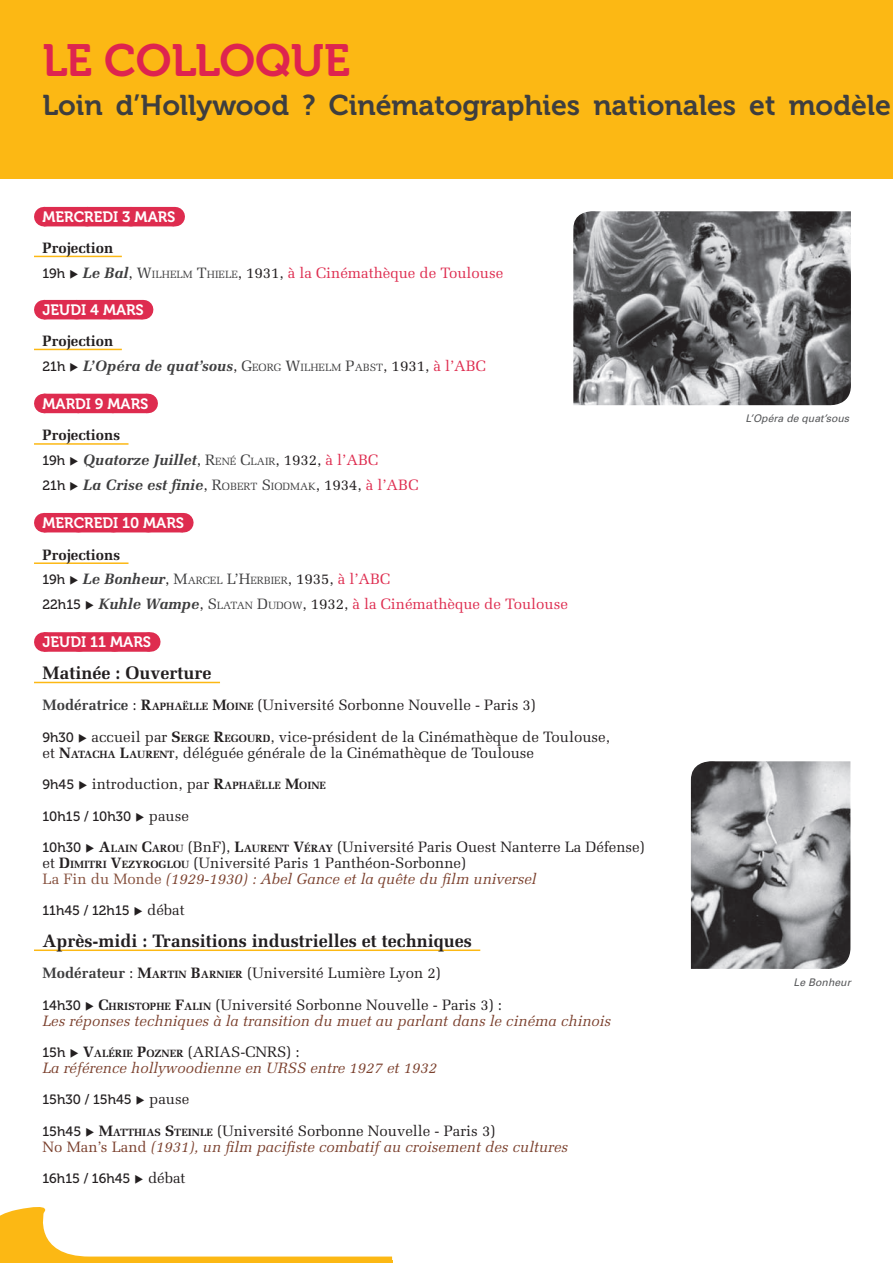
<style>
.page{position:relative;width:893px;height:1263px;background:#fff}
.page>*{position:absolute;margin:0;border:0;box-sizing:border-box;transform-origin:0 0}
.t1{font:45px "Museo 700";letter-spacing:-.005em;color:#de244f}
.t2{font:28.5px "Museo 700";color:#3e3e3f}
.t3{font:700 18px "Melior";color:#231f20}
.t4{font:15px/31.5px "Melior";color:#231f20}
.t5{font:italic 15px/31.5px "Melior";color:#7b402d}
.t6{font:italic 700 15px/24.8px "Melior";color:#3e3e3f}
.t7{font:15px/24.8px "Melior";color:#de2c4f}
.t8{font:15px "Museo 700";color:#fff}
.t9{font:700 15px "Melior";color:#231f20}
.t10{font:13.5px "Museo 500";color:#231f20}
.t11{font:10.5px "Melior";color:#3e3e3f}
.t12{font:italic 10.5px "Univers";color:#57585a}
.s1{font-weight:700;color:#231f20}
.s2{font-family:"Museo 500";font-size:13.5px;color:#231f20}
.s3{color:#231f20}
.s4{font-weight:700;font-style:italic;color:#3e3e3f}
.s5{color:#3e3e3f}
.s6{font-size:10.5px;color:#3e3e3f}
.s7{font-style:normal;color:#231f20}
.s8{font-family:"Museo 500";font-weight:400;font-style:normal;font-size:13.5px;color:#231f20}
.s9{font-weight:400;font-style:normal;color:#231f20}
.s10{font-weight:400;font-style:normal}
.s11{font-weight:400;font-style:normal;font-size:10.5px}
.s12{font-weight:400;font-style:normal;color:#de2c4f}
.s13{font-weight:700;font-style:italic;font-size:15px}
.s14{font-size:15px;color:#231f20}
.s15{font-size:15px}
.s16{font-size:15px;color:#de2c4f}
.s17{font-weight:700;color:#3e3e3f}
.s18{font-weight:700}
.s19{font-weight:700;font-size:10.5px}
.s20{font-family:"Museo 500";font-size:13.5px}
.s21{font-family:"Melior";font-size:15px}
.s22{color:#844e3b}
.s23{font-style:italic;color:#7b402d}
.s24{font-family:"Museo 500";font-style:normal;font-size:13.5px;color:#231f20}
.s25{font-weight:700;font-style:normal;color:#231f20}
.s26{font-weight:700;font-style:normal;font-size:10.5px;color:#231f20}
.s27{font-style:normal}
</style>
<div class="page">
<div style="left:44px;top:207px;width:130px;height:19px;background:#de2c4f"></div>
<svg style="left:174px;top:207px;width:1px;height:19px"></svg>
<hr style="left:34px;top:256px;width:88px;height:1px;background:#fcb814">
<div style="left:44px;top:300px;width:99px;height:19px;background:#de2c4f"></div>
<svg style="left:143px;top:300px;width:1px;height:19px"></svg>
<hr style="left:34px;top:349px;width:88px;height:1px;background:#fcb814">
<div style="left:44px;top:394px;width:103px;height:19px;background:#de2c4f"></div>
<svg style="left:147px;top:394px;width:1px;height:19px"></svg>
<hr style="left:34px;top:443px;width:95px;height:2px;background:#fcb814">
<div style="left:44px;top:513px;width:139px;height:19px;background:#de2c4f"></div>
<svg style="left:183px;top:513px;width:1px;height:19px"></svg>
<hr style="left:34px;top:562px;width:95px;height:2px;background:#fcb814">
<div style="left:44px;top:632px;width:106px;height:20px;background:#de2c4f"></div>
<svg style="left:79px;top:632px;width:53px;height:20px"></svg>
<svg style="left:150px;top:632px;width:1px;height:20px"></svg>
<hr style="left:34px;top:682px;width:186px;height:1px;background:#fcb814">
<hr style="left:34px;top:949px;width:446px;height:2px;background:#fcb814">
<div style="left:0;top:0;width:893px;height:179px;background:#fcb814"></div>
<img style="left:573px;top:211px;width:278px;height:195px">
<img style="left:691px;top:761px;width:159px;height:208px">
<svg style="left:0;top:1207px;width:392px;height:53px"></svg>
<hr style="left:0;top:1260px;width:392px;height:3px;background:#fcb814">
<h1 class="t1" style="left:43px;top:36px;width:309px">LE COLLOQUE</h1>
<h2 class="t2" style="left:43px;top:90px;width:850px">Loin d’Hollywood ? Cinématographies nationales et modèle</h2>
<p class="t8" style="left:43px;top:209px;width:134px">MERCREDI 3 MARS</p>
<p class="t7" style="left:43px;top:235px;width:462px"><span class="s1">Projection<br></span><span class="s2">19h</span> <span class="s3">◆</span> <span class="s4">Le Bal</span><span class="s3">,</span> <span class="s5">W</span><span class="s6">ILHELM</span> <span class="s5">T</span><span class="s6">HIELE</span><span class="s3">, 1931,</span> à la Cinémathèque de Toulouse</p>
<p class="t8" style="left:43px;top:302px;width:103px">JEUDI 4 MARS</p>
<p class="t6" style="left:43px;top:328px;width:445px"><span class="s7">Projection<br></span><span class="s8">21h</span> <span class="s3">◆</span> L’Opéra de quat’sous<span class="s9">,</span> <span class="s10">G</span><span class="s11">EORG</span> <span class="s10">W</span><span class="s11">ILHELM</span> <span class="s10">P</span><span class="s11">ABST</span><span class="s9">, 1931,</span> <span class="s12">à l’ABC</span></p>
<p class="t8" style="left:43px;top:395px;width:107px">MARDI 9 MARS</p>
<p class="t6" style="left:43px;top:423px;width:377px"><span class="s7">Projections<br></span><span class="s8">19h</span> <span class="s3">◆</span> Quatorze Juillet<span class="s9">,</span> <span class="s10">R</span><span class="s11">ENÉ</span> <span class="s10">C</span><span class="s11">LAIR</span><span class="s9">, 1932,</span> <span class="s12">à l’ABC<br></span><span class="s8">21h</span> <span class="s3">◆</span> La Crise est finie<span class="s9">,</span> <span class="s10">R</span><span class="s11">OBERT</span> <span class="s10">S</span> <span class="s11">IODMAK</span><span class="s9">, 1934,</span> <span class="s12">à l’ABC</span></p>
<p class="t8" style="left:43px;top:515px;width:143px">MERCREDI 10 MARS</p>
<p class="t9" style="left:43px;top:545px;width:79px">Projections</p>
<p class="t11" style="left:43px;top:575px;width:349px"><span class="s2">19h</span> <span class="s3">◆</span> <span class="s13">Le Bonheur</span><span class="s14">,</span> <span class="s15">M</span>ARCEL <span class="s15">L’H</span>ERBIER<span class="s14">, 1935,</span> <span class="s16">à l’ABC</span></p>
<p class="t7" style="left:43px;top:592px;width:527px"><span class="s2">22h15</span> <span class="s3">◆</span> <span class="s4">Kuhle Wampe</span><span class="s3">,</span> <span class="s5">S</span> <span class="s6">LATAN</span> <span class="s5">D</span><span class="s6">UDOW</span><span class="s3">, 1932,</span> à la Cinémathèque de Toulouse</p>
<p class="t8" style="left:43px;top:634px;width:110px">JEUDI 11 MARS</p>
<p class="t3" style="left:43px;top:662px;width:170px">Matinée : Ouverture</p>
<p class="t4" style="left:43px;top:690px;width:569px"><span class="s17">Modératrice</span> : <span class="s18">R</span><span class="s19">APHAËLLE</span> <span class="s18">M</span><span class="s19">OINE</span> (Université Sorbonne Nouvelle - Paris 3)<br><span class="s20">9h30</span> ◆ accueil par <span class="s18">S</span><span class="s19">ERGE</span> <span class="s18">R</span><span class="s19">EGOURD</span>, vice-président de la Cinémathèque de Toulouse,</p>
<p class="t4" style="left:43px;top:737px;width:493px">et <span class="s18">N</span><span class="s19">ATACHA</span> <span class="s18">L</span><span class="s19">AURENT</span>, déléguée générale de la Cinémathèque de Toulouse<br><span class="s20">9h45</span> ◆ introduction, par <span class="s18">R</span><span class="s19">APHAËLLE</span> <span class="s18">M</span><span class="s19">OINE</span></p>
<p class="t10" style="left:43px;top:809px;width:148px">10h15 / 10h30 ◆ <span class="s21">pause</span></p>
<p class="t4" style="left:43px;top:839px;width:604px;line-height:15.8px"><span class="s20">10h30</span> ◆ <span class="s18">A</span><span class="s19">LAIN</span> <span class="s18">C</span><span class="s19">AROU</span> (BnF), <span class="s18">L</span><span class="s19">AURENT</span> <span class="s18">V</span><span class="s19">ÉRAY</span> (Université Paris Ouest Nanterre La Défense) et <span class="s18">D</span><span class="s19">IMITRI</span> <span class="s18">V</span><span class="s19">EZYROGLOU</span> (Université Paris 1 Panthéon-Sorbonne)<br><span class="s22">La Fin du Monde</span> <span class="s23">(1929-1930) : Abel Gance et la quête du film universel</span></p>
<p class="t10" style="left:43px;top:903px;width:144px">11h45 / 12h15 ◆ <span class="s21">débat</span></p>
<p class="t3" style="left:43px;top:930px;width:431px">Après-midi : Transitions industrielles et techniques</p>
<p class="t4" style="left:43px;top:957px;width:461px"><span class="s17">Modérateur</span> : <span class="s18">M</span><span class="s19">ARTIN</span> <span class="s18">B</span><span class="s19">ARNIER</span> (Université Lumière Lyon 2)<br><span class="s20">14h30</span> ◆ <span class="s18">C</span><span class="s19">HRISTOPHE</span> <span class="s18">F</span><span class="s19">ALIN</span> (Université Sorbonne Nouvelle - Paris 3) :</p>
<p class="t5" style="left:43px;top:1005px;width:570px">Les réponses techniques à la transition du muet au parlant dans le cinéma chinois<br><span class="s24">15h</span> <span class="s3">◆</span> <span class="s25">V</span><span class="s26">ALÉRIE</span> <span class="s25">P</span><span class="s26">OZNER</span> <span class="s7">(ARIAS-CNRS) :</span></p>
<p class="t5" style="left:43px;top:1052px;width:396px">La référence hollywoodienne en URSS entre 1927 et 1932</p>
<p class="t10" style="left:43px;top:1092px;width:148px">15h30 / 15h45 ◆ <span class="s21">pause</span></p>
<p class="t5" style="left:43px;top:1123px;width:527px;line-height:15.8px"><span class="s24">15h45</span> <span class="s3">◆</span> <span class="s25">M</span><span class="s26">ATTHIAS</span> <span class="s25">S</span><span class="s26">TEINLE</span> <span class="s7">(Université Sorbonne Nouvelle - Paris 3)<br></span><span class="s27">No Man’s Land</span> (1931), un film pacifiste combatif au croisement des cultures</p>
<p class="t10" style="left:43px;top:1171px;width:144px">16h15 / 16h45 ◆ <span class="s21">débat</span></p>
<p class="t12" style="left:745px;top:412px;width:105px">L’Opéra de quat’sous</p>
<p class="t12" style="left:794px;top:975px;width:59px">Le Bonheur</p>
</div>
